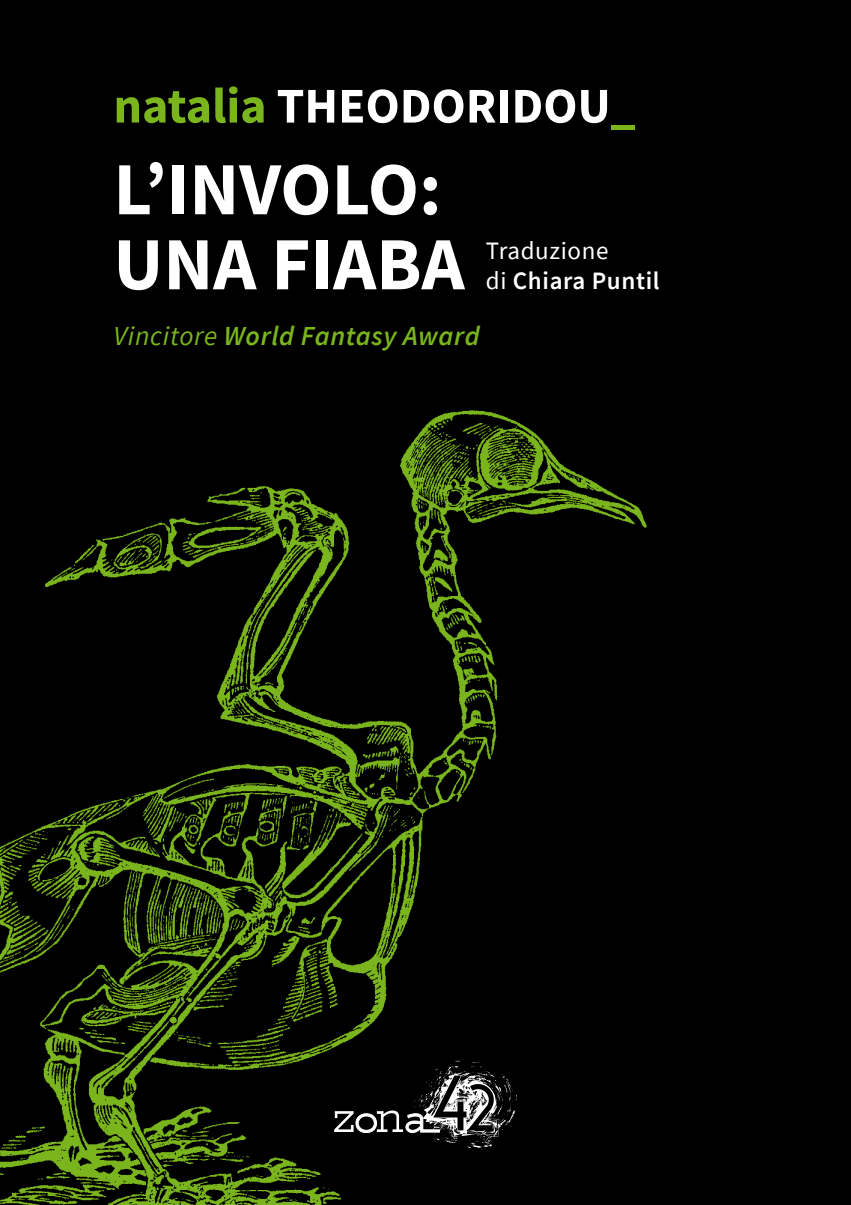
<style>
.page{position:relative;width:851px;height:1205px;background:#fff}
.page>*{position:absolute;margin:0;border:0;box-sizing:border-box;transform-origin:0 0}
.t1{font:700 75px/75px "Source Sans Pro";color:#fff}
.t2{font:700 50px "Source Sans Pro";color:#fff}
.t3{font:italic 600 27.5px "Source Sans Pro";letter-spacing:.02em;color:#7ab51d}
.t4{font:25px/30px "Source Sans Pro";letter-spacing:.025em;color:#fff}
.s1{color:#7ab51d}
.s2{font-weight:600}
.s3{font-weight:400}
</style>
<div class="page">
<div style="left:0;top:0;width:850px;height:1205px;background:#000"></div>
<img style="left:0;top:410px;width:647px;height:795px">
<svg style="left:334px;top:1059px;width:182px;height:91px"></svg>
<h2 class="t2" style="left:113px;top:72px;width:523px"><span class="s1">natalia</span> THEODORIDOU<span class="s1">_</span></h2>
<h1 class="t1" style="left:113px;top:151px;width:352px">L’INVOLO:<br>UNA FIABA</h1>
<p class="t4" style="left:486px;top:236px;width:175px">Traduzione<br>di <span class="s2">Chiara Puntil</span></p>
<p class="t3" style="left:113px;top:318px;width:367px"><span class="s3">Vincitore</span> World Fantasy Award</p>
</div>
